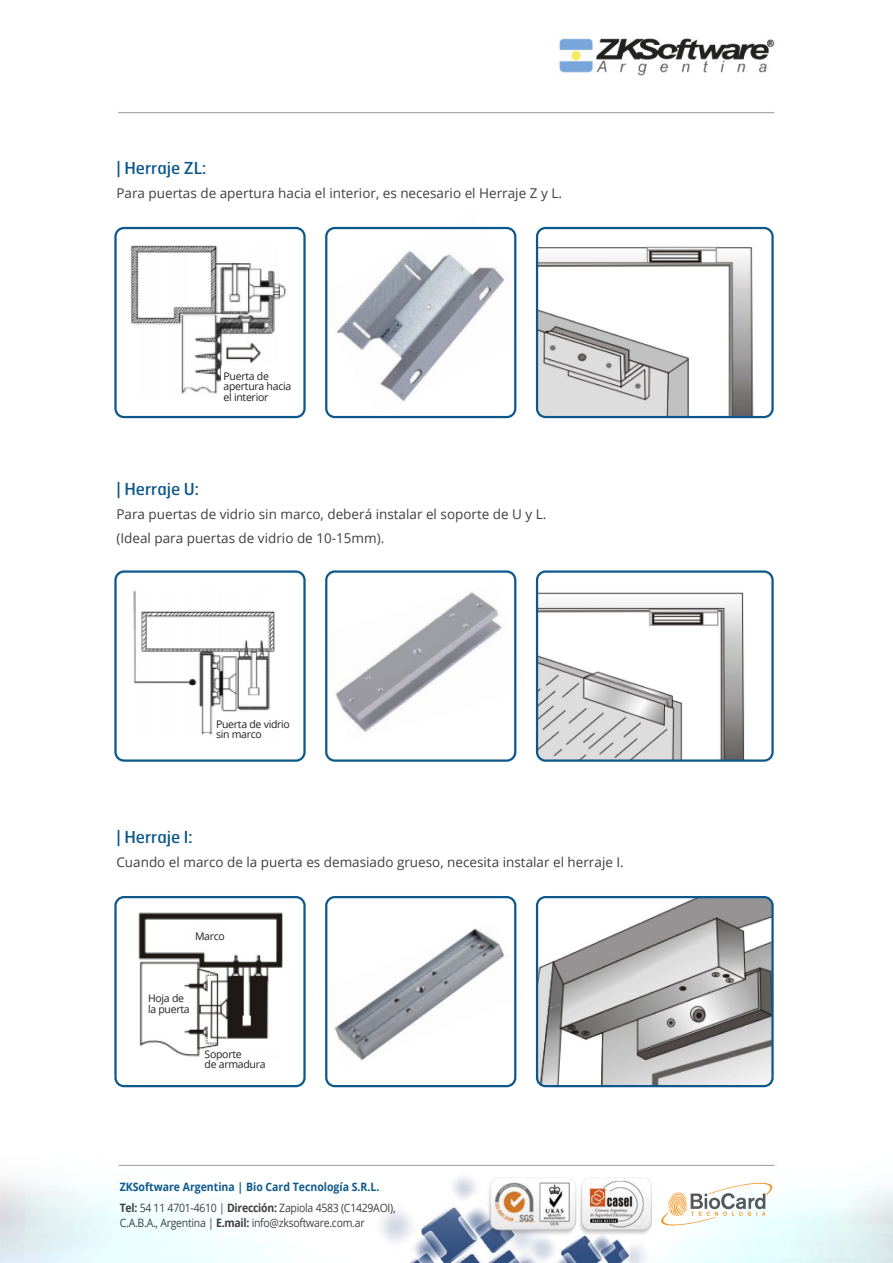
<style>
.page{position:relative;width:893px;height:1263px;background:#fff}
.page>*{position:absolute;margin:0;border:0;box-sizing:border-box;transform-origin:0 0}
.t1{font:16.5px "Hermes";color:#0d588b}
.t2{font:13.5px/24px "Open Sans";color:#3f3f40}
.t3{font:700 11.55px/21px "Open Sans";color:#0d588b;scale:.91 1}
.t4{font:11.55px "Open Sans";letter-spacing:-.025em;color:#3f3f40;scale:.91 1}
.t5{font:10.5px/10.5px "Open Sans";letter-spacing:-.025em;color:#231f20}
.s1{color:#3f3f40}
.s2{font-weight:400;color:#3f3f40}
.s3{font-weight:700}
</style>
<div class="page">
<img style="left:537px;top:897px;width:234px;height:189px">
<img style="left:539px;top:573px;width:232px;height:186px">
<img style="left:130px;top:245px;width:157px;height:149px">
<img style="left:226px;top:338px;width:36px;height:28px">
<div style="left:222px;top:366px;width:72px;height:41px;background:#fff"></div>
<img style="left:539px;top:228px;width:232px;height:189px">
<img style="left:0;top:1164px;width:893px;height:99px">
<svg style="left:661px;top:1180px;width:111px;height:48px"></svg>
<div style="left:114px;top:227px;width:192px;height:191px;border:2px solid #0d588b;border-radius:9px"></div>
<div style="left:114px;top:896px;width:192px;height:191px;border:2px solid #0d588b;border-radius:9px"></div>
<div style="left:536px;top:896px;width:238px;height:191px;border:2px solid #0d588b;border-radius:9px"></div>
<div style="left:114px;top:570px;width:192px;height:192px;border:2px solid #0d588b;border-radius:9px"></div>
<div style="left:536px;top:570px;width:238px;height:192px;border:2px solid #0d588b;border-radius:9px"></div>
<img style="left:118px;top:38px;width:657px;height:76px">
<img style="left:328px;top:226px;width:210px;height:189px">
<div style="left:325px;top:227px;width:191px;height:191px;border:2px solid #0d588b;border-radius:9px"></div>
<div style="left:536px;top:227px;width:238px;height:191px;border:2px solid #0d588b;border-radius:9px"></div>
<img style="left:133px;top:591px;width:142px;height:144px">
<img style="left:335px;top:582px;width:182px;height:161px">
<div style="left:325px;top:570px;width:191px;height:192px;border:2px solid #0d588b;border-radius:9px"></div>
<img style="left:138px;top:912px;width:145px;height:145px">
<img style="left:335px;top:920px;width:182px;height:148px">
<div style="left:325px;top:896px;width:191px;height:191px;border:2px solid #0d588b;border-radius:9px"></div>
<p class="t1" style="left:116px;top:157px;width:91px">| Herraje ZL:</p>
<p class="t2" style="left:116px;top:181px;width:447px">Para puertas de apertura hacia el interior, es necesario el Herraje Z y L.</p>
<p class="t5" style="left:224px;top:370px;width:69px">Puerta de apertura hacia el interior</p>
<p class="t1" style="left:116px;top:478px;width:84px">| Herraje U:</p>
<p class="t2" style="left:116px;top:502px;width:432px">Para puertas de vidrio sin marco, deberá instalar el soporte de U y L. (Ideal para puertas de vidrio de 10-15mm).</p>
<p class="t5" style="left:216px;top:718px;width:75px">Puerta de vidrio sin marco</p>
<p class="t1" style="left:116px;top:826px;width:78px">| Herraje I:</p>
<p class="t2" style="left:116px;top:850px;width:509px">Cuando el marco de la puerta es demasiado grueso, necesita instalar el herraje I.</p>
<p class="t5" style="left:195px;top:931px;width:31px">Marco</p>
<p class="t5" style="left:148px;top:993px;width:43px">Hoja de la puerta</p>
<p class="t5" style="left:205px;top:1048px;width:63px">Soporte<br>de armadura</p>
<p class="t3" style="left:120px;top:1176px;width:305px">ZKSoftware Argentina | Bio Card Tecnología S.R.L.<br><span class="s1">Tel:</span> <span class="s2">54 11 4701-4610 |</span> <span class="s1">Dirección:</span> <span class="s2">Zapiola 4583 (C1429AOI),</span></p>
<p class="t4" style="left:120px;top:1215px;width:271px">C.A.B.A., Argentina | <span class="s3">E.mail:</span> info@zksoftware.com.ar</p>
</div>
